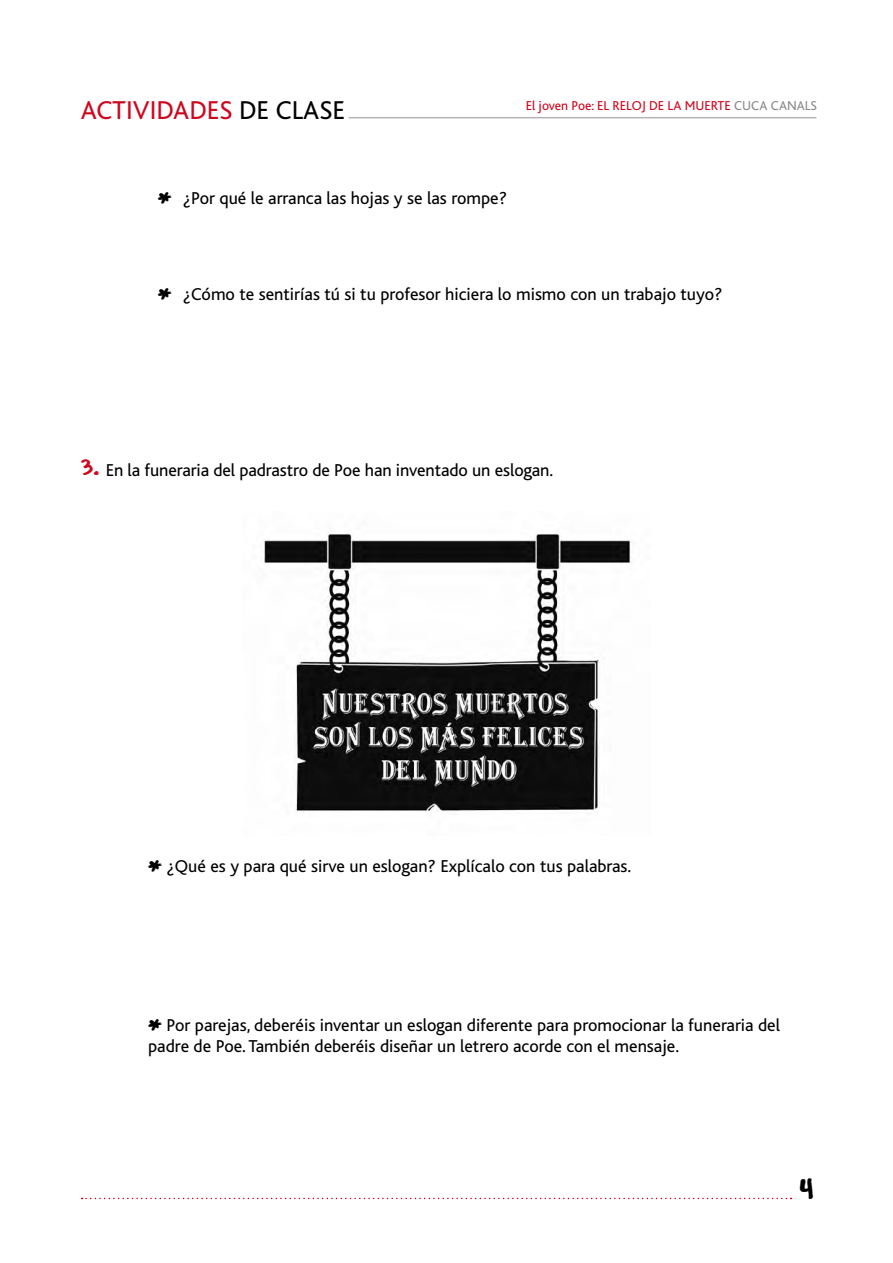
<style>
.page{position:relative;width:893px;height:1263px;background:#fff}
.page>*{position:absolute;margin:0;border:0;box-sizing:border-box;transform-origin:0 0}
.t1{font:27px "Bliss";color:#cd071e}
.t2{font:21px "From Where You Are";color:#000}
.t3{font:18px/21px "Bliss";color:#000}
.t4{font:13.5px "Bliss";color:#cd071e}
.s1{color:#000}
.s2{color:#87888a}
.s3{font-family:"From Where You Are"}
.s4{font-family:"From Where You Are";color:#cd071e}
</style>
<div class="page">
<svg style="left:82px;top:1198px;width:710px;height:1px"></svg>
<img style="left:264px;top:531px;width:368px;height:280px">
<hr style="left:349px;top:117px;width:467px;height:1px;background:#b1b3b4">
<p class="t1" style="left:81px;top:96px;width:266px">ACTIVIDADES <span class="s1">DE CLASE</span></p>
<p class="t4" style="left:526px;top:99px;width:293px">El joven Poe: EL RELOJ DE LA MUERTE <span class="s2">CUCA CANALS</span></p>
<p class="t3" style="left:158px;top:188px;width:351px"><span class="s3">*</span> ¿Por qué le arranca las hojas y se las rompe?</p>
<p class="t3" style="left:158px;top:284px;width:566px"><span class="s3">*</span> ¿Cómo te sentirías tú si tu profesor hiciera lo mismo con un trabajo tuyo?</p>
<p class="t3" style="left:81px;top:460px;width:474px"><span class="s4">3.</span> En la funeraria del padrastro de Poe han inventado un eslogan.</p>
<p class="t3" style="left:148px;top:856px;width:485px"><span class="s3">*</span> ¿Qué es y para qué sirve un eslogan? Explícalo con tus palabras.</p>
<p class="t3" style="left:148px;top:1015px;width:633px"><span class="s3">*</span> Por parejas, deberéis inventar un eslogan diferente para promocionar la funeraria del padre de Poe. También deberéis diseñar un letrero acorde con el mensaje.</p>
<p class="t2" style="left:799px;top:1180px;width:16px">4</p>
</div>
